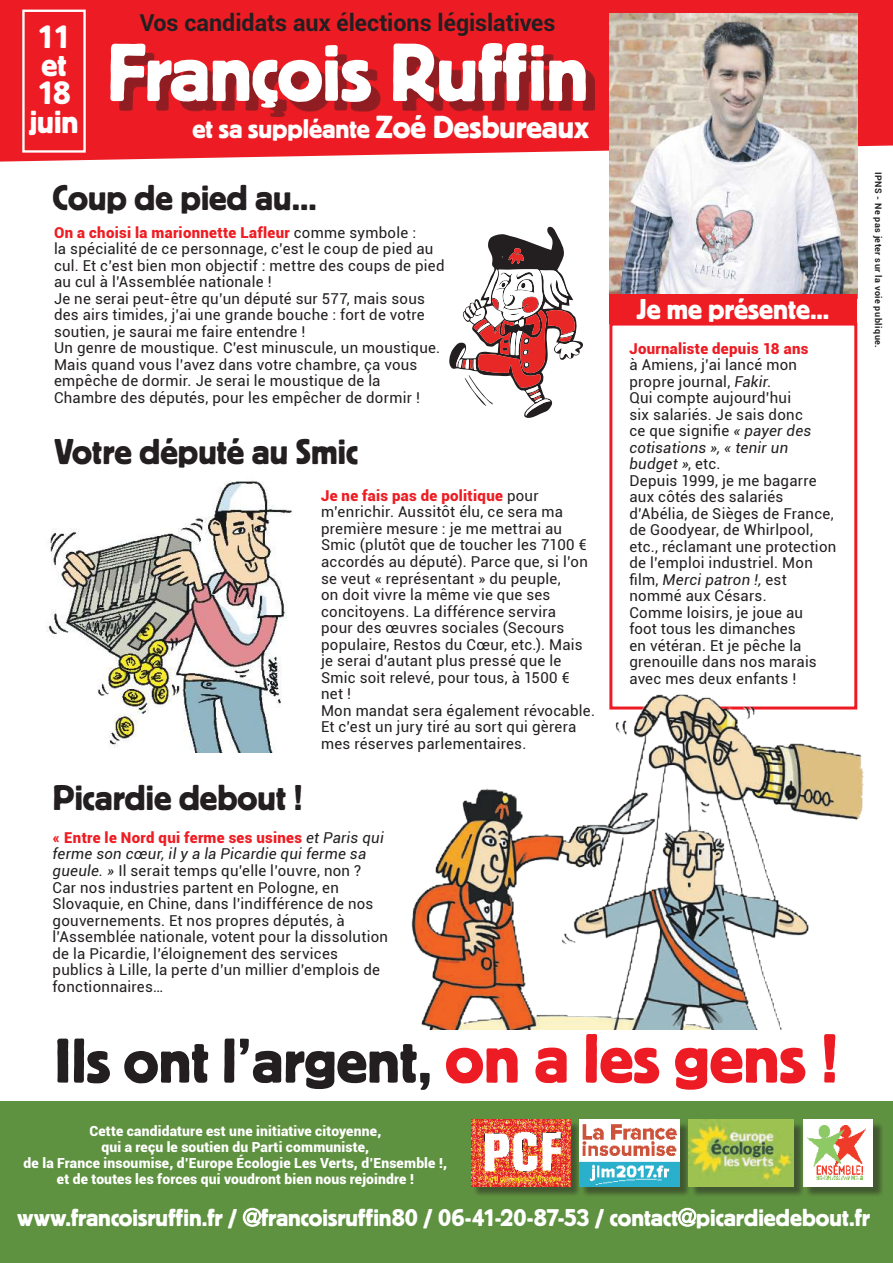
<style>
.page{position:relative;width:893px;height:1263px;background:#fff}
.page>*{position:absolute;margin:0;border:0;box-sizing:border-box;transform-origin:0 0}
.t1{font:85.35px "Block";letter-spacing:-.005em;color:#fff}
.t2{font:65.7px "Block";color:#231f20}
.t3{font:37.5px "Block";color:#231f20}
.t4{font:34.2px/28.2px "Block";color:#fff;text-align:center}
.t5{font:30px "Block";color:#fff}
.t6{font:28.05px "Block";color:#fff}
.t7{font:25.5px "Block";color:#fff}
.t8{font:700 23.25px "Roboto";color:#231f20}
.t9{font:15px/16.5px "Roboto";letter-spacing:.015em;color:#231f20}
.t10{font:900 15px "Roboto";letter-spacing:.02em;color:#ed1c24}
.t11{font:900 13.95px/16px "Roboto";letter-spacing:.015em;color:#fff;text-align:center}
.t12{font:700 9px "Roboto";letter-spacing:.055em;color:#231f20}
.s1{font-size:33.3px}
.s2{font-weight:900;color:#ee1d23}
.s3{font-style:italic}
.s4{font-size:72.45px;color:#ed1c24}
</style>
<div class="page">
<img style="left:47px;top:480px;width:246px;height:273px">
<div style="left:0;top:0;width:893px;height:162px;background:#ed1c24"></div>
<div style="left:609px;top:323px;width:248px;height:386px;border:3px solid #ed1c24"></div>
<img style="left:609px;top:13px;width:248px;height:281px">
<div style="left:0;top:1101px;width:893px;height:162px;background:#5f9240"></div>
<svg style="left:242px;top:1207px;width:20px;height:20px"></svg>
<svg style="left:678px;top:1207px;width:19px;height:20px"></svg>
<div style="left:119px;top:52px;width:476px;height:65px;background:#231f20;opacity:.46"></div>
<div style="left:22px;top:10px;width:64px;height:143px;border:2px solid #fff"></div>
<div style="left:473px;top:1121px;width:108px;height:76px;background:#231f20;opacity:.5"></div>
<img style="left:471px;top:1119px;width:99px;height:67px">
<div style="left:581px;top:1121px;width:109px;height:76px;background:#231f20;opacity:.5"></div>
<img style="left:579px;top:1119px;width:101px;height:67px">
<div style="left:804px;top:1121px;width:79px;height:76px;background:#231f20;opacity:.5"></div>
<div style="left:803px;top:1119px;width:70px;height:67px;background:#fff"></div>
<img style="left:808px;top:1125px;width:57px;height:54px">
<div style="left:690px;top:1121px;width:115px;height:76px;background:#231f20;opacity:.5"></div>
<img style="left:689px;top:1119px;width:105px;height:67px">
<div style="left:609px;top:294px;width:248px;height:30px;background:#ee1d23"></div>
<svg style="left:449px;top:226px;width:134px;height:192px"></svg>
<img style="left:411px;top:676px;width:453px;height:353px">
<h3 class="t4" style="left:29px;top:24px;width:51px">11 et<br>18 juin</h3>
<h3 class="t8" style="left:140px;top:13px;width:417px">Vos candidats aux élections législatives</h3>
<h1 class="t1" style="left:106px;top:43px;width:484px">François Ruff in</h1>
<h3 class="t6" style="left:192px;top:119px;width:398px">et sa suppléante <span class="s1">Zoé Desbureaux</span></h3>
<h3 class="t3" style="left:53px;top:184px;width:266px">Coup de pied au...</h3>
<p class="t9" style="left:54px;top:224px;width:392px"><span class="s2">On a choisi la marionnette Lafleur</span> comme symbole :<br>la spécialité de ce personnage, c’est le coup de pied au cul. Et c’est bien mon objectif : mettre des coups de pied au cul à l’Assemblée nationale !<br>Je ne serai peut-être qu’un député sur 577, mais sous des airs timides, j’ai une grande bouche : fort de votre soutien, je saurai me faire entendre !<br>Un genre de moustique. C’est minuscule, un moustique.<br>Mais quand vous l’avez dans votre chambre, ça vous empêche de dormir. Je serai le moustique de la Chambre des députés, pour les empêcher de dormir !</p>
<h3 class="t3" style="left:54px;top:438px;width:306px">Votre député au Smic</h3>
<h3 class="t3" style="left:53px;top:785px;width:252px">Picardie debout !</h3>
<p class="t9" style="left:321px;top:487px;width:276px"><span class="s2">Je ne fais pas de politique</span> pour m’enrichir. Aussitôt élu, ce sera ma première mesure : je me mettrai au Smic (plutôt que de toucher les 7100 € accordés au député). Parce que, si l’on se veut « représentant » du peuple,<br>on doit vivre la même vie que ses concitoyens. La différence servira<br>pour des œuvres sociales (Secours populaire, Restos du Cœur, etc.). Mais je serai d’autant plus pressé que le Smic soit relevé, pour tous, à 1500 € net !<br>Mon mandat sera également révocable.<br>Et c’est un jury tiré au sort qui gèrera mes réserves parlementaires.</p>
<p class="t9" style="left:53px;top:829px;width:337px"><span class="s2">« Entre le Nord qui ferme ses usines</span> <span class="s3">et Paris qui ferme son cœur, il y a la Picardie qui ferme sa gueule. »</span> Il serait temps qu’elle l’ouvre, non ?<br>Car nos industries partent en Pologne, en Slovaquie, en Chine, dans l’indifférence de nos gouvernements. Et nos propres députés, à l’Assemblée nationale, votent pour la dissolution de la Picardie, l’éloignement des services publics à Lille, la perte d’un millier d’emplois de fonctionnaires…</p>
<h3 class="t5" style="left:637px;top:298px;width:194px">Je me présente…</h3>
<p class="t10" style="left:629px;top:342px;width:180px">Journaliste depuis 18 ans</p>
<p class="t9" style="left:629px;top:358px;width:208px">à Amiens, j’ai lancé mon propre journal, <span class="s3">Fakir</span>.<br>Qui compte aujourd’hui<br>six salariés. Je sais donc<br>ce que signiie <span class="s3">« payer des cotisations », « tenir un budget »</span>, etc.<br>Depuis 1999, je me bagarre aux côtés des salariés d’Abélia, de Sièges de France, de Goodyear, de Whirlpool, etc., réclamant une protection de l’emploi industriel. Mon ilm, <span class="s3">Merci patron !,</span> est nommé aux Césars.<br>Comme loisirs, je joue au<br>foot tous les dimanches<br>en vétéran. Et je pêche la grenouille dans nos marais avec mes deux enfants !</p>
<h2 class="t2" style="left:54px;top:1038px;width:786px">Ils ont l’argent, <span class="s4">on a les gens !</span></h2>
<p class="t12" style="left:882px;top:172px;width:178px;rotate:90deg">IPNS - Ne pas jeter sur la voie publique.</p>
<p class="t11" style="left:24px;top:1124px;width:425px">Cette candidature est une initiative citoyenne,<br>qui a reçu le soutien du Parti communiste,<br>de la France insoumise, d’Europe Écologie Les Verts, d’Ensemble !, et de toutes les forces qui voudront bien nous rejoindre !</p>
<h3 class="t7" style="left:17px;top:1208px;width:854px">www.francoisruff in.fr / @francoisruff in80 / 06-41-20-87-53 / contact@picardiedebout.fr</h3>
</div>
